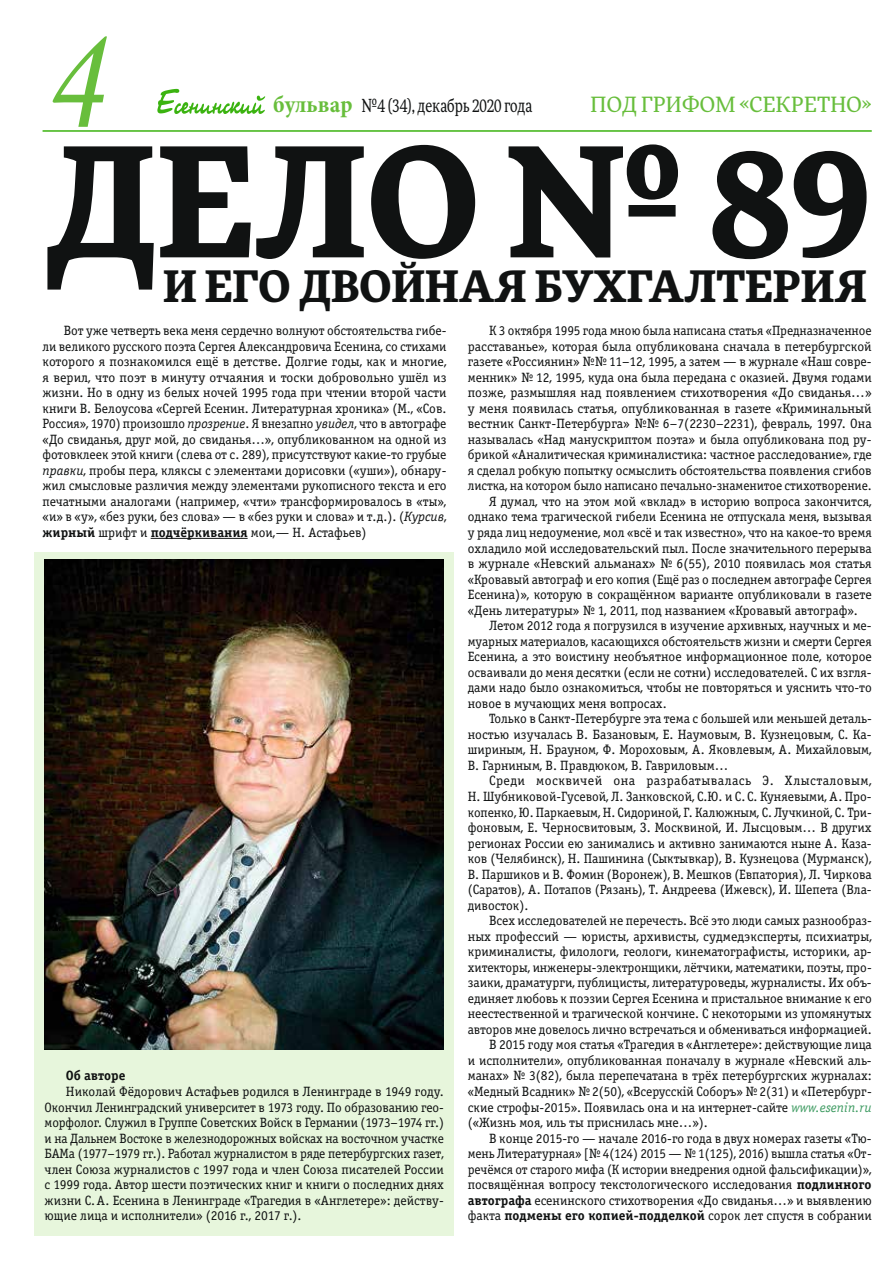
<style>
.page{position:relative;width:893px;height:1263px;background:#fff}
.page>*{position:absolute;margin:0;border:0;box-sizing:border-box;transform-origin:0 0}
.t1{font:150px "Monotype Corsiva";color:#68be3c;scale:.9 1}
.t2{font:700 149.85px "More Pro";color:#101212}
.t3{font:700 42.75px "More Pro";color:#101212}
.t4{font:21px "More Pro";letter-spacing:.01em;color:#68be3c}
.t5{font:18px "More Pro";color:#101212;scale:.75 1}
.t6{font:13.5px/15.6px "Officina Serif Book C";color:#101212;text-align:justify}
.t7{font:13.5px "Officina Serif Book C";letter-spacing:.03em;color:#101212}
.t8{font:13.5px "Officina Serif Bold C";color:#101212}
.s1{font-family:"Minion Pro";font-weight:700;font-stretch:condensed;font-size:24px;color:#68be3c}
.s2{font-style:italic}
.s3{font-family:"Officina Serif Bold C"}
.s4{font-style:italic;color:#3c9a60}
</style>
<div class="page">
<hr style="left:43px;top:130px;width:829px;height:2px;background:#3bb310">
<svg style="left:157px;top:89px;width:108px;height:25px"></svg>
<div style="left:34px;top:552px;width:420px;height:684px;background:#e7f6dc"></div>
<hr style="left:151px;top:538px;width:97px;height:1px;background:#101212">
<img style="left:45px;top:560px;width:399px;height:489px">
<h1 class="t1" style="left:43px;top:-12px;width:67px">4</h1>
<h3 class="t5" style="left:273px;top:93px;width:347px"><span class="s1">бульвар</span> №4 (34), декабрь 2020 года</h3>
<h3 class="t4" style="left:591px;top:90px;width:283px">ПОД ГРИФОМ «СЕКРЕТНО»</h3>
<h2 class="t2" style="left:43px;top:89px;width:829px">ДЕЛО № 89</h2>
<h3 class="t3" style="left:163px;top:254px;width:706px">И ЕГО ДВОЙНАЯ БУХГАЛТЕРИЯ</h3>
<p class="t6" style="left:43px;top:323px;width:406px;text-indent:21px">Вот уже четверть века меня сердечно волнуют обстоятельства гибе&shy;ли великого русского поэта Сергея Александровича Есенина, со стихами которого я познакомился ещё в детстве. Долгие годы, как и многие, я верил, что поэт в минуту отчаяния и тоски добровольно ушёл из жизни. Но в одну из белых ночей 1995 года при чтении второй части книги В. Белоусова «Сергей Есенин. Литературная хроника» (М., «Сов.<br>Россия», 1970) произошло <span class="s2">прозрение</span>. Я внезапно <span class="s2">увидел</span>, что в автографе «До свиданья, друг мой, до свиданья…», опубликованном на одной из фотовклеек этой книги (слева от с. 289), присутствуют какие-то грубые <span class="s2">правки</span>, пробы пера, кляксы с элементами дорисовки («уши»), обнару&shy;жил смысловые различия между элементами рукописного текста и его печатными аналогами (например, «чти» трансформировалось в «ты», «и» в «у», «без руки, без слова» — в «без руки и слова» и т.д.). (<span class="s2">Курсив</span>, <span class="s3">жирный</span> шрифт и <span class="s3">подчёркивания</span> мои,— Н. Астафьев)</p>
<p class="t6" style="left:489px;top:323px;width:384px">К 3 октября 1995 года мною была написана статья «Предназначенное</p>
<p class="t6" style="left:468px;top:339px;width:405px">расставанье», которая была опубликована сначала в петербургской</p>
<p class="t6" style="left:468px;top:354px;width:405px">газете «Россиянин» №№ 11–12, 1995, а затем — в журнале «Наш совре-</p>
<p class="t6" style="left:468px;top:370px;width:405px">менник» № 12, 1995, куда она была передана с оказией. Двумя годами</p>
<p class="t6" style="left:468px;top:385px;width:405px">позже, размышляя над появлением стихотворения «До свиданья…»</p>
<p class="t6" style="left:468px;top:401px;width:405px">у меня появилась статья, опубликованная в газете «Криминальный</p>
<p class="t6" style="left:468px;top:416px;width:405px">вестник Санкт-Петербурга» №№ 6–7(2230–2231), февраль, 1997. Она</p>
<p class="t6" style="left:468px;top:432px;width:405px">называлась «Над манускриптом поэта» и была опубликована под ру-</p>
<p class="t6" style="left:468px;top:447px;width:406px">брикой «Аналитическая криминалистика: частное расследование», где</p>
<p class="t6" style="left:468px;top:463px;width:405px">я сделал робкую попытку осмыслить обстоятельства появления сгибов</p>
<p class="t6" style="left:468px;top:478px;width:406px">листка, на котором было написано печально-знаменитое стихотворение.</p>
<p class="t6" style="left:489px;top:494px;width:384px">Я думал, что на этом мой «вклад» в историю вопроса закончится,</p>
<p class="t6" style="left:468px;top:509px;width:405px">однако тема трагической гибели Есенина не отпускала меня, вызывая</p>
<p class="t6" style="left:468px;top:525px;width:406px">у ряда лиц недоумение, мол «всё и так известно», что на какое-то время</p>
<p class="t6" style="left:468px;top:540px;width:405px">охладило мой исследовательский пыл. После значительного перерыва</p>
<p class="t6" style="left:468px;top:556px;width:405px">в журнале «Невский альманах» № 6(55), 2010 появилась моя статья</p>
<p class="t6" style="left:468px;top:571px;width:405px">«Кровавый автограф и его копия (Ещё раз о последнем автографе Сергея</p>
<p class="t6" style="left:468px;top:587px;width:405px">Есенина)», которую в сокращённом варианте опубликовали в газете</p>
<p class="t6" style="left:468px;top:603px;width:392px">«День литературы» № 1, 2011, под названием «Кровавый автограф».</p>
<p class="t6" style="left:489px;top:618px;width:384px">Летом 2012 года я погрузился в изучение архивных, научных и ме-</p>
<p class="t6" style="left:468px;top:634px;width:405px">муарных материалов, касающихся обстоятельств жизни и смерти Сергея</p>
<p class="t6" style="left:468px;top:649px;width:406px">Есенина, а это воистину необъятное информационное поле, которое</p>
<p class="t6" style="left:468px;top:665px;width:405px">осваивали до меня десятки (если не сотни) исследователей. С их взгля-</p>
<p class="t6" style="left:468px;top:680px;width:405px">дами надо было ознакомиться, чтобы не повторяться и уяснить что-то</p>
<p class="t6" style="left:468px;top:696px;width:200px">новое в мучающих меня вопросах.</p>
<p class="t6" style="left:489px;top:711px;width:384px">Только в Санкт-Петербурге эта тема с большей или меньшей деталь-</p>
<p class="t6" style="left:468px;top:727px;width:405px">ностью изучалась В. Базановым, Е. Наумовым, В. Кузнецовым, С. Ка-</p>
<p class="t6" style="left:468px;top:742px;width:405px">шириным, Н. Брауном, Ф. Мороховым, А. Яковлевым, А. Михайловым,</p>
<p class="t6" style="left:468px;top:758px;width:262px">В. Гарниным, В. Правдюком, В. Гавриловым…</p>
<p class="t7" style="left:489px;top:773px;width:384px">Среди москвичей она разрабатывалась Э. Хлысталовым,</p>
<p class="t6" style="left:468px;top:789px;width:405px">Н. Шубниковой-Гусевой, Л. Занковской, С.Ю. и С. С. Куняевыми, А. Про-</p>
<p class="t6" style="left:468px;top:804px;width:405px">копенко, Ю. Паркаевым, Н. Сидориной, Г. Калюжным, С. Лучкиной, С. Три-</p>
<p class="t6" style="left:468px;top:820px;width:405px">фоновым, Е. Черносвитовым, З. Москвиной, И. Лысцовым… В других</p>
<p class="t6" style="left:468px;top:835px;width:405px">регионах России ею занимались и активно занимаются ныне А. Каза-</p>
<p class="t6" style="left:468px;top:851px;width:405px">ков (Челябинск), Н. Пашинина (Сыктывкар), В. Кузнецова (Мурманск),</p>
<p class="t6" style="left:468px;top:866px;width:405px">В. Паршиков и В. Фомин (Воронеж), В. Мешков (Евпатория), Л. Чиркова</p>
<p class="t6" style="left:468px;top:882px;width:405px">(Саратов), А. Потапов (Рязань), Т. Андреева (Ижевск), И. Шепета (Вла-</p>
<p class="t6" style="left:468px;top:897px;width:62px">дивосток).</p>
<p class="t6" style="left:489px;top:913px;width:384px">Всех исследователей не перечесть. Всё это люди самых разнообраз-</p>
<p class="t6" style="left:468px;top:929px;width:406px">ных профессий — юристы, архивисты, судмедэксперты, психиатры,</p>
<p class="t6" style="left:468px;top:944px;width:405px">криминалисты, филологи, геологи, кинематографисты, историки, ар-</p>
<p class="t6" style="left:468px;top:960px;width:405px">хитекторы, инженеры-электронщики, лётчики, математики, поэты, про-</p>
<p class="t6" style="left:468px;top:975px;width:405px">заики, драматурги, публицисты, литературоведы, журналисты. Их объ-</p>
<p class="t6" style="left:468px;top:991px;width:405px">единяет любовь к поэзии Сергея Есенина и пристальное внимание к его</p>
<p class="t6" style="left:468px;top:1006px;width:405px">неестественной и трагической кончине. С некоторыми из упомянутых</p>
<p class="t6" style="left:468px;top:1022px;width:405px">авторов мне довелось лично встречаться и обмениваться информацией.</p>
<p class="t6" style="left:489px;top:1037px;width:384px">В 2015 году моя статья «Трагедия в «Англетере»: действующие лица</p>
<p class="t6" style="left:468px;top:1053px;width:405px">и исполнители», опубликованная поначалу в журнале «Невский аль-</p>
<p class="t6" style="left:468px;top:1068px;width:405px">манах» № 3(82), была перепечатана в трёх петербургских журналах:</p>
<p class="t6" style="left:468px;top:1084px;width:405px">«Медный Всадник» № 2(50), «Всерусскiй Соборъ» № 2(31) и «Петербург-</p>
<p class="t6" style="left:468px;top:1099px;width:405px">ские строфы‑2015». Появилась она и на интернет-сайте <span class="s4">www.esenin.ru</span></p>
<p class="t6" style="left:468px;top:1115px;width:242px">(«Жизнь моя, иль ты приснилась мне…»).</p>
<p class="t6" style="left:489px;top:1130px;width:384px">В конце 2015-го — начале 2016-го года в двух номерах газеты «Тю-</p>
<p class="t6" style="left:468px;top:1146px;width:405px">мень Литературная» [№ 4(124) 2015 — № 1(125), 2016) вышла статья «От-</p>
<p class="t6" style="left:468px;top:1161px;width:405px">речёмся от старого мифа (К истории внедрения одной фальсификации)»,</p>
<p class="t6" style="left:468px;top:1177px;width:405px">посвящённая вопросу текстологического исследования <span class="s3">подлинного</span></p>
<p class="t6" style="left:468px;top:1192px;width:405px"><span class="s3">автографа</span> есенинского стихотворения «До свиданья…» и выявлению</p>
<p class="t6" style="left:468px;top:1208px;width:405px">факта <span class="s3">подмены его копией-подделкой</span> сорок лет спустя в собрании</p>
<p class="t8" style="left:66px;top:1068px;width:61px">Об авторе</p>
<p class="t6" style="left:45px;top:1084px;width:401px;text-indent:21px">Николай Фёдорович Астафьев родился в Ленинграде в 1949 году.<br>Окончил Ленинградский университет в 1973 году. По образованию гео&shy;морфолог. Служил в Группе Советских Войск в Германии (1973–1974 гг.) и на Дальнем Востоке в железнодорожных войсках на восточном участке БАМа (1977–1979 гг.). Работал журналистом в ряде петербургских газет, член Союза журналистов с 1997 года и член Союза писателей России с 1999 года. Автор шести поэтических книг и книги о последних днях жизни С.А. Есенина в Ленинграде «Трагедия в «Англетере»: действу&shy;ющие лица и исполнители» (2016 г., 2017 г.).</p>
</div>
